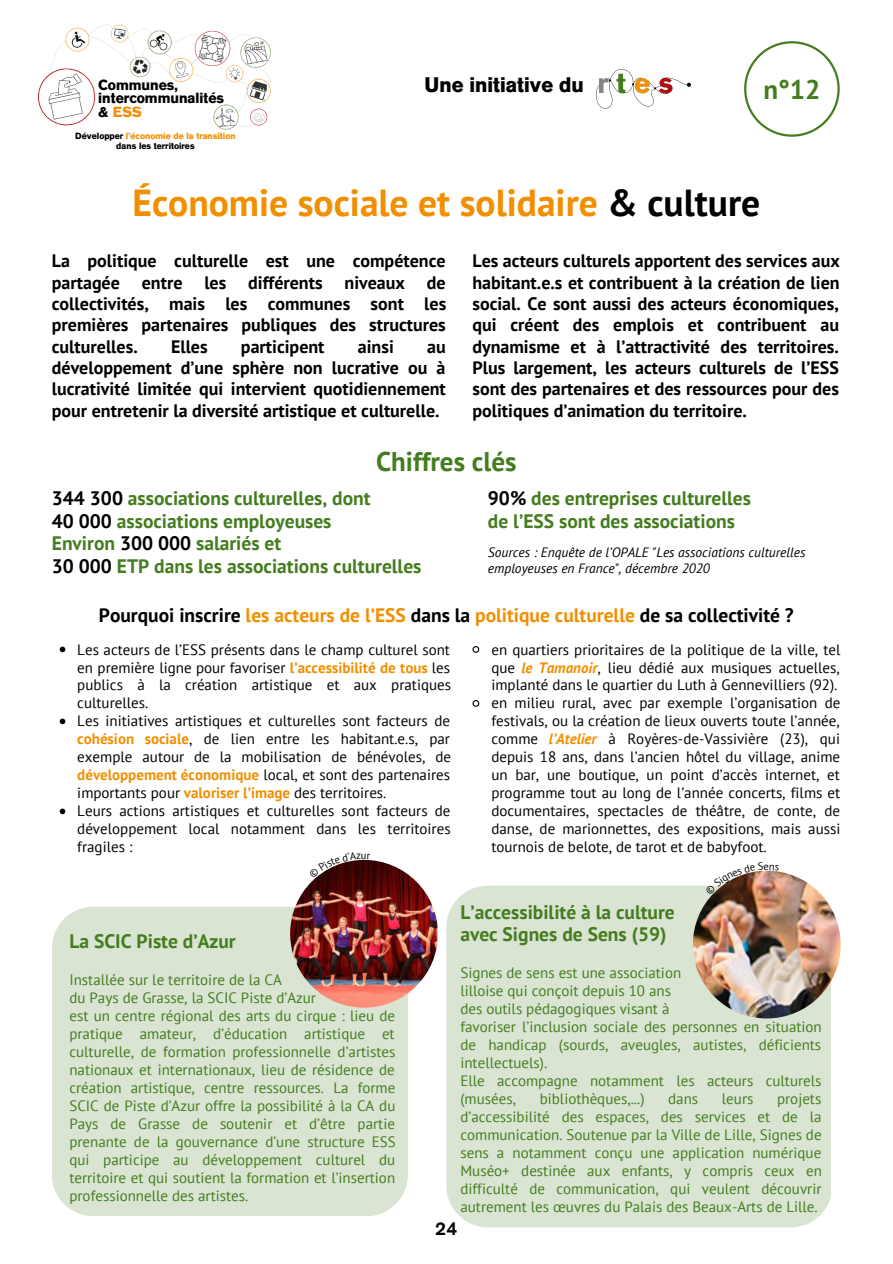
<style>
.page{position:relative;width:893px;height:1264px;background:#fff}
.page>*{position:absolute;margin:0;border:0;box-sizing:border-box;transform-origin:0 0}
.t1{font:700 37.5px "PT Sans";color:#f18f00}
.t2{font:700 27px "PT Sans";color:#457c1f}
.t3{font:700 21px "AG Old Face";color:#000}
.t4{font:700 19.5px/22.5px "PT Sans";color:#457c1f}
.t5{font:700 19.5px "PT Sans";color:#000}
.t6{font:700 18px/21.3px "PT Sans";color:#000;text-align:justify}
.t7{font:500 18px "AG Old Face";color:#000}
.t8{font:15px/18px "PT Sans";color:#457c1f}
.t9{font:15px/18px "PT Sans";color:#000}
.t10{font:700 14.7px/13.5px "AG Old Face";color:#000}
.t11{font:italic 13.5px/15.8px "PT Sans";color:#000}
.t12{font:10.5px "PT Sans";color:#000}
.t13{font:700 9px/10.5px "AG Old Face";color:#000;text-align:center}
.s1{color:#f18f00}
.s2{color:#000}
.s3{font-weight:700;color:#f18f00}
.s4{font-weight:700;font-style:italic;color:#f18f00}
</style>
<div class="page">
<img style="left:596px;top:70px;width:94px;height:38px">
<svg style="left:744px;top:41px;width:95px;height:96px"></svg>
<svg style="left:60px;top:646px;width:5px;height:6px"></svg>
<svg style="left:60px;top:718px;width:5px;height:6px"></svg>
<svg style="left:60px;top:808px;width:5px;height:6px"></svg>
<svg style="left:472px;top:646px;width:8px;height:7px"></svg>
<svg style="left:472px;top:700px;width:8px;height:7px"></svg>
<div style="left:52px;top:906px;width:355px;height:310px;background:#d9e4d2"></div>
<img style="left:290px;top:859px;width:148px;height:148px;border-radius:50%">
<div style="left:446px;top:885px;width:385px;height:342px;background:#d9e4d2"></div>
<img style="left:692px;top:870px;width:148px;height:148px;border-radius:50%">
<img style="left:38px;top:24px;width:233px;height:106px">
<svg style="left:315px;top:859px;width:45px;height:19px"></svg>
<svg style="left:705px;top:870px;width:58px;height:24px"></svg>
<p class="t10" style="left:98px;top:79px;width:127px">Communes, intercommunalités &amp; <span class="s1">ESS</span></p>
<p class="t13" style="left:75px;top:131px;width:162px">Développer <span class="s1">l’économie de la transition </span>dans les territoires</p>
<h3 class="t3" style="left:424px;top:77px;width:161px">Une initiative du</h3>
<h2 class="t2" style="left:763px;top:71px;width:59px">n°12</h2>
<h1 class="t1" style="left:132px;top:178px;width:629px">Économie sociale et solidaire <span class="s2">&amp; culture</span></h1>
<p class="t6" style="left:52px;top:250px;width:396px">La politique culturelle est une compétence partagée entre les différents niveaux de collectivités, mais les communes sont les premières partenaires publiques des structures culturelles.</p>
<p class="t6" style="left:472px;top:250px;width:369px">Les acteurs culturels apportent des services aux habitant.e.s et contribuent à la création de lien social. Ce sont aussi des acteurs économiques, qui créent des emplois et contribuent au dynamisme et à l’attractivité des territoires.<br>Plus largement, les acteurs culturels de l’ESS sont des partenaires et des ressources pour des politiques d’animation du territoire.</p>
<h2 class="t2" style="left:376px;top:443px;width:142px">Chiffres clés</h2>
<h3 class="t4" style="left:52px;top:486px;width:371px"><span class="s2">344 300</span> associations culturelles, dont<br><span class="s2">40 000</span> associations employeuses<br>Environ <span class="s2">300 000</span> salariés et<br><span class="s2">30 000</span> ETP dans les associations culturelles</h3>
<h3 class="t4" style="left:488px;top:486px;width:265px"><span class="s2">90%</span> des entreprises culturelles de l’ESS sont des associations</h3>
<p class="t6" style="left:171px;top:335px;width:38px">Elles</p>
<p class="t6" style="left:241px;top:335px;width:85px">participent</p>
<p class="t6" style="left:358px;top:335px;width:37px">ainsi</p>
<p class="t6" style="left:52px;top:335px;width:395px;text-indent:375px">au développement d’une sphère non lucrative ou à lucrativité limitée qui intervient quotidiennement pour entretenir la diversité artistique et culturelle.</p>
<p class="t11" style="left:488px;top:544px;width:319px">Sources : Enquête de l’OPALE "Les associations culturelles employeuses en France", décembre 2020</p>
<h3 class="t5" style="left:99px;top:602px;width:696px">Pourquoi inscrire <span class="s1">les acteurs de l’ESS</span> dans la <span class="s1">politique culturelle</span> de sa collectivité ?</h3>
<p class="t9" style="left:77px;top:640px;width:375px">Les acteurs de l’ESS présents dans le champ culturel sont en première ligne pour favoriser <span class="s3">l’accessibilité de tous</span> les publics à la création artistique et aux pratiques culturelles.<br>Les initiatives artistiques et culturelles sont facteurs de <span class="s3">cohésion sociale</span>, de lien entre les habitant.e.s, par exemple autour de la mobilisation de bénévoles, de <span class="s3">développement économique</span> local, et sont des partenaires importants pour <span class="s3">valoriser l’image</span> des territoires.<br>Leurs actions artistiques et culturelles sont facteurs de développement local notamment dans les territoires fragiles :</p>
<p class="t9" style="left:491px;top:640px;width:350px">en quartiers prioritaires de la politique de la ville, tel que <span class="s4">le Tamanoir</span>, lieu dédié aux musiques actuelles, implanté dans le quartier du Luth à Gennevilliers (92). en milieu rural, avec par exemple l’organisation de festivals, ou la création de lieux ouverts toute l’année, comme <span class="s4">l’Atelier</span> à Royères-de-Vassivière (23), qui depuis 18 ans, dans l’ancien hôtel du village, anime un bar, une boutique, un point d’accès internet, et programme tout au long de l’année concerts, films et documentaires, spectacles de théâtre, de conte, de danse, de marionnettes, des expositions, mais aussi tournois de belote, de tarot et de babyfoot.</p>
<p class="t12" style="left:361px;top:848px;width:7px">u</p>
<h3 class="t4" style="left:69px;top:929px;width:168px">La SCIC Piste d’Azur</h3>
<p class="t8" style="left:69px;top:970px;width:328px">Installée sur le territoire de la CA<br>du Pays de Grasse, la SCIC Piste d’Azur<br>est un centre régional des arts du cirque : lieu de pratique amateur, d’éducation artistique et culturelle, de formation professionnelle d’artistes nationaux et internationaux, lieu de résidence de création artistique, centre ressources. La forme SCIC de Piste d’Azur offre la possibilité à la CA du Pays de Grasse de soutenir et d’être partie prenante de la gouvernance d’une structure ESS qui participe au développement culturel du territoire et qui soutient la formation et l’insertion professionnelle des artistes.</p>
<p class="t12" style="left:763px;top:858px;width:7px">e</p>
<h3 class="t4" style="left:460px;top:900px;width:216px">L’accessibilité à la culture avec Signes de Sens (59)</h3>
<p class="t8" style="left:460px;top:963px;width:363px">Signes de sens est une association<br>lilloise qui conçoit depuis 10 ans<br>des outils pédagogiques visant à<br>favoriser l’inclusion sociale des personnes en situation de handicap (sourds, aveugles, autistes, déficients intellectuels).<br>Elle accompagne notamment les acteurs culturels (musées,</p>
<p class="t8" style="left:539px;top:1089px;width:106px">bibliothèques,...)</p>
<p class="t8" style="left:668px;top:1089px;width:31px">dans</p>
<p class="t8" style="left:721px;top:1089px;width:33px">leurs</p>
<p class="t8" style="left:460px;top:1089px;width:363px;text-align:justify;text-indent:317px">projets d’accessibilité des espaces, des services et de la communication. Soutenue par la Ville de Lille, Signes de sens a notamment conçu une application numérique Muséo+ destinée aux enfants, y compris ceux en difficulté de communication, qui veulent découvrir autrement les œuvres du Palais des Beaux-Arts de Lille.</p>
<p class="t7" style="left:435px;top:1221px;width:24px">24</p>
</div>
